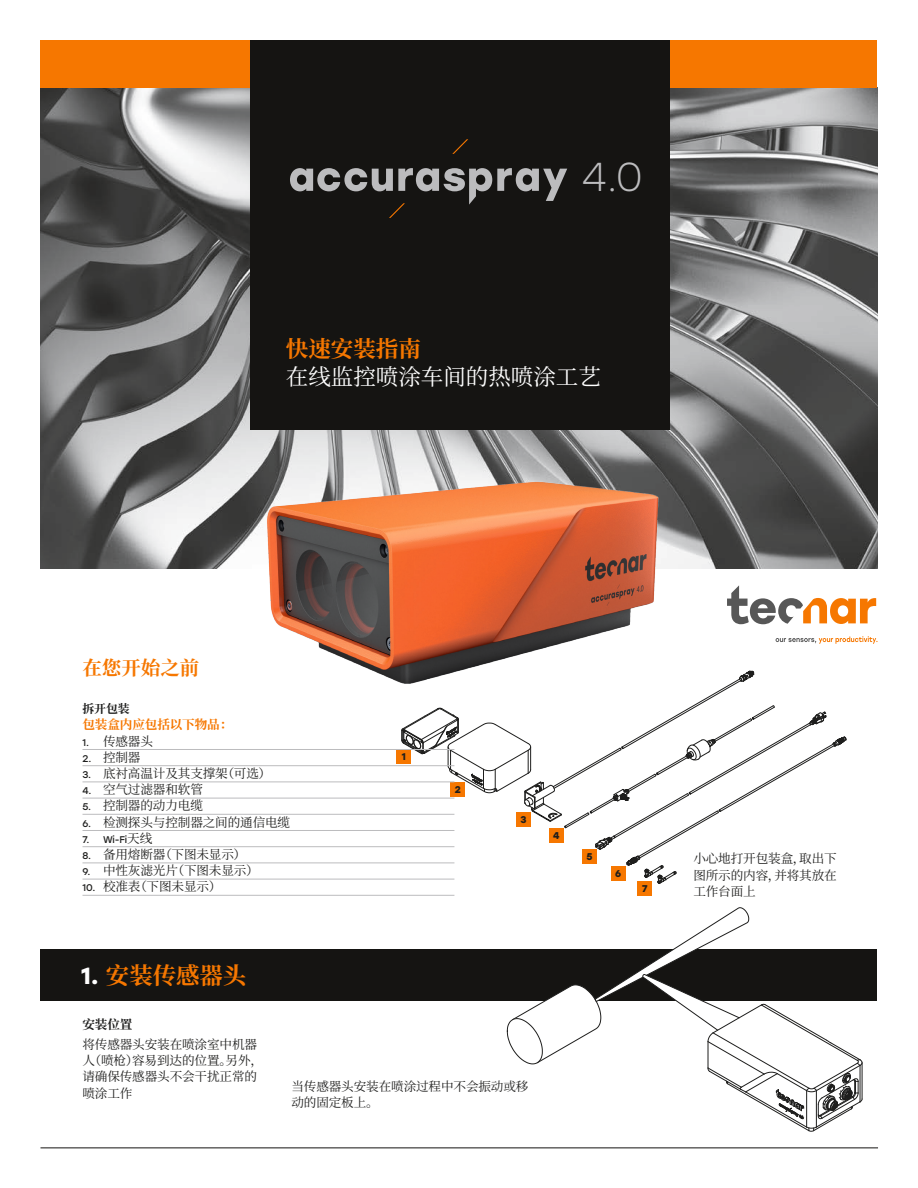
<style>
.page{position:relative;width:918px;height:1188px;background:#fff}
.page>*{position:absolute;margin:0;border:0;box-sizing:border-box;transform-origin:0 0}
.t1{font:300 40.35px "Stolzl";color:#bcbcbe}
.t2{font:700 23.4px "Noto Serif CJ Ksc";color:#f67700}
.t3{font:22.5px "Noto Serif CJ Ksc";color:#fff}
.t4{font:700 22.5px "Noto Serif CJ Ksc";color:#f67700}
.t5{font:700 19.5px "Noto Serif CJ Ksc";color:#f67700}
.t6{font:12.6px/16.2px "Noto Serif CJ Ksc";letter-spacing:-.01em;color:#1e1e1d}
.t7{font:700 12.6px "Noto Serif CJ Ksc";letter-spacing:-.01em;color:#f67700}
.t8{font:700 12.6px "Noto Serif CJ Ksc";color:#1e1e1d}
.t9{font:700 11.85px "Noto Serif CJ Ksc";color:#1e1e1d}
.t10{font:9.75px "Stolzl";color:#1e1e1d}
.t11{font:700 9.75px "Stolzl";color:#1e1e1d}
.s1{font-family:"Stolzl";font-size:9.75px}
.s2{font-family:"Noto Serif CJ Ksc";font-size:12.6px}
.s3{font-family:"Stolzl";color:#fff}
</style>
<div class="page">
<div style="left:40px;top:949px;width:838px;height:52px;background:#151412"></div>
<svg style="left:401px;top:671px;width:445px;height:213px"></svg>
<div style="left:450px;top:782px;width:15px;height:14px;background:#f67700"></div>
<div style="left:516px;top:812px;width:15px;height:15px;background:#f67700"></div>
<div style="left:549px;top:828px;width:15px;height:15px;background:#f67700"></div>
<div style="left:582px;top:849px;width:15px;height:15px;background:#f67700"></div>
<div style="left:611px;top:866px;width:15px;height:15px;background:#f67700"></div>
<div style="left:637px;top:881px;width:15px;height:15px;background:#f67700"></div>
<svg style="left:507px;top:907px;width:356px;height:225px"></svg>
<img style="left:40px;top:88px;width:838px;height:480px">
<div style="left:40px;top:40px;width:838px;height:48px;background:#f67700"></div>
<div style="left:250px;top:40px;width:420px;height:390px;background:#151412"></div>
<svg style="left:452px;top:139px;width:16px;height:15px"></svg>
<svg style="left:290px;top:168px;width:277px;height:50px"></svg>
<img style="left:245px;top:460px;width:429px;height:317px">
<hr style="left:40px;top:1148px;width:838px;height:1px;background:#151412">
<svg style="left:776px;top:636px;width:102px;height:8px"></svg>
<svg style="left:727px;top:585px;width:149px;height:39px"></svg>
<hr style="left:82px;top:749px;width:372px;height:1px;background:#bcbcbe">
<hr style="left:82px;top:765px;width:372px;height:1px;background:#bcbcbe">
<hr style="left:82px;top:781px;width:372px;height:1px;background:#bcbcbe">
<hr style="left:82px;top:798px;width:372px;height:1px;background:#bcbcbe">
<hr style="left:82px;top:814px;width:372px;height:1px;background:#bcbcbe">
<hr style="left:82px;top:830px;width:372px;height:1px;background:#bcbcbe">
<hr style="left:82px;top:846px;width:372px;height:1px;background:#bcbcbe">
<hr style="left:82px;top:862px;width:372px;height:1px;background:#bcbcbe">
<hr style="left:82px;top:879px;width:372px;height:1px;background:#bcbcbe">
<hr style="left:82px;top:895px;width:372px;height:1px;background:#bcbcbe">
<h1 class="t1" style="left:582px;top:149px;width:63px">4.0</h1>
<h3 class="t4" style="left:286px;top:336px;width:136px">快速安装指南</h3>
<h3 class="t3" style="left:286px;top:364px;width:316px">在线监控喷涂车间的热喷涂工艺</h3>
<h3 class="t5" style="left:82px;top:657px;width:119px">在您开始之前</h3>
<p class="t9" style="left:82px;top:702px;width:49px">拆开包装</p>
<p class="t7" style="left:82px;top:718px;width:151px">包装盒内应包括以下物品：</p>
<p class="t6" style="left:82px;top:733px;width:72px"><span class="s1">1.</span> 传感器头</p>
<p class="t6" style="left:82px;top:749px;width:60px"><span class="s1">2.</span> 控制器</p>
<p class="t6" style="left:82px;top:766px;width:190px"><span class="s1">3.</span> 底衬高温计及其支撑架（可选）</p>
<p class="t6" style="left:82px;top:782px;width:122px"><span class="s1">4.</span> 空气过滤器和软管</p>
<p class="t6" style="left:82px;top:798px;width:122px"><span class="s1">5.</span> 控制器的动力电缆</p>
<p class="t6" style="left:82px;top:814px;width:209px"><span class="s1">6.</span> 检测探头与控制器之间的通信电缆</p>
<p class="t10" style="left:82px;top:833px;width:71px">7. Wi-Fi<span class="s2">天线</span></p>
<p class="t6" style="left:82px;top:847px;width:165px"><span class="s1">8.</span> 备用熔断器（下图未显示）</p>
<p class="t6" style="left:82px;top:863px;width:178px"><span class="s1">9.</span> 中性灰滤光片（下图未显示）</p>
<p class="t6" style="left:82px;top:879px;width:140px"><span class="s1">10.</span> 校准表（下图未显示）</p>
<p class="t11" style="left:402px;top:750px;width:6px">1</p>
<p class="t11" style="left:455px;top:782px;width:7px">2</p>
<p class="t11" style="left:520px;top:813px;width:8px">3</p>
<p class="t11" style="left:553px;top:829px;width:8px">4</p>
<p class="t11" style="left:586px;top:850px;width:8px">5</p>
<p class="t11" style="left:615px;top:867px;width:8px">6</p>
<p class="t11" style="left:642px;top:881px;width:7px">7</p>
<h2 class="t2" style="left:81px;top:962px;width:167px"><span class="s3">1.</span> 安装传感器头</h2>
<p class="t8" style="left:82px;top:1017px;width:52px">安装位置</p>
<p class="t6" style="left:82px;top:1037px;width:182px">将传感器头安装在喷涂室中机器人（喷枪）容易到达的位置。另外，请确保传感器头不会干扰正常的喷涂工作</p>
<p class="t6" style="left:291px;top:1079px;width:239px">当传感器头安装在喷涂过程中不会振动或移动的固定板上。</p>
<p class="t6" style="left:693px;top:851px;width:145px;text-align:justify">小心地打开包装盒，取出下图所示的内容，并将其放在工作台面上</p>
</div>
